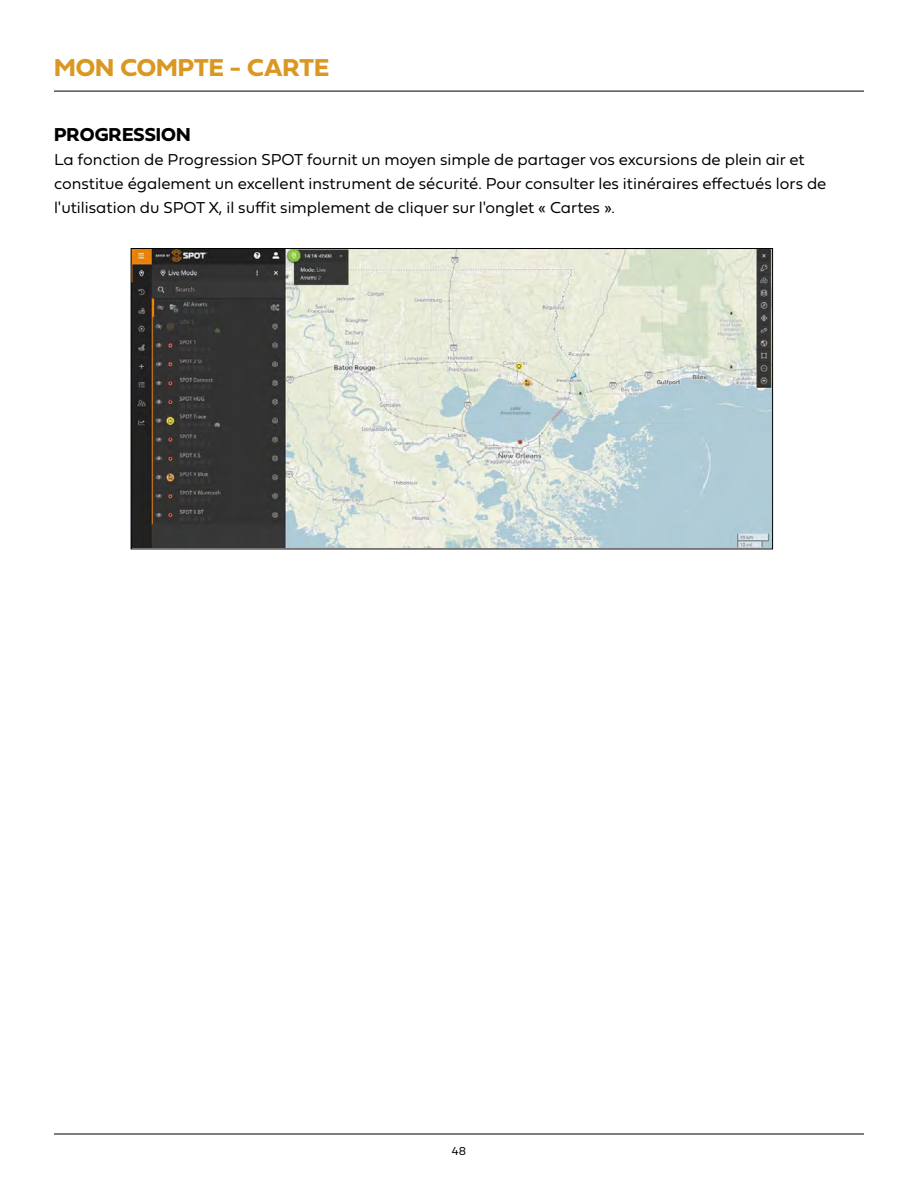
<style>
.page{position:relative;width:918px;height:1188px;background:#fff}
.page>*{position:absolute;margin:0;border:0;box-sizing:border-box;transform-origin:0 0}
.t1{font:25.5px "Fieldwork Geo Bold";color:#da9823}
.t2{font:19.5px "Fieldwork Geo Bold";color:#000}
.t3{font:16.5px/24px "Fieldwork Geo Light";color:#000}
.t4{font:12px "Fieldwork Geo Light";color:#000}
</style>
<div class="page">
<hr style="left:54px;top:1134px;width:810px;height:1px;background:#000">
<hr style="left:54px;top:91px;width:810px;height:1px;background:#000">
<img style="left:133px;top:250px;width:638px;height:297px">
<h1 class="t1" style="left:54px;top:47px;width:277px">MON COMPTE - CARTE</h1>
<p class="t2" style="left:54px;top:119px;width:138px">PROGRESSION</p>
<p class="t3" style="left:54px;top:147px;width:774px">La fonction de Progression SPOT fournit un moyen simple de partager vos excursions de plein air et constitue également un excellent instrument de sécurité. Pour consulter les itinéraires effectués lors de l'utilisation du SPOT X, il suffit simplement de cliquer sur l'onglet « Cartes ».</p>
<p class="t4" style="left:452px;top:1142px;width:16px">48</p>
</div>
